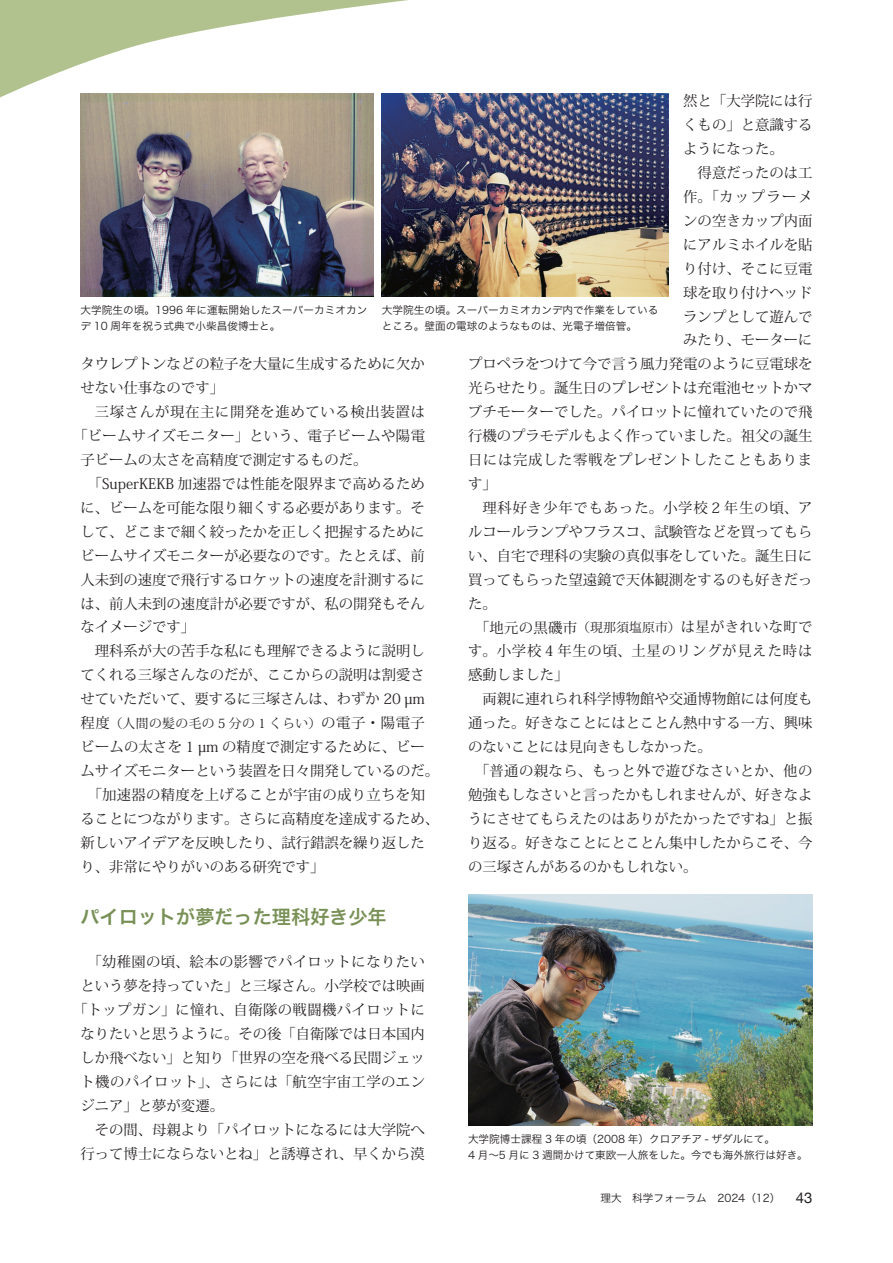
<style>
.page{position:relative;width:893px;height:1263px;background:#fff}
.page>*{position:absolute;margin:0;border:0;box-sizing:border-box;transform-origin:0 0}
.t1{font:19.2px "Hiragino Sans Pr 6 N W6";color:#789055}
.t2{font:14.4px/23.9px "Koz Min Pr 6 N";color:#231f20}
.t3{font:14.4px "Koz Min Pr 6 N";letter-spacing:.03em;color:#231f20}
.t4{font:14.4px "Koz Min Pr 6 N";letter-spacing:.025em;color:#231f20}
.t5{font:14.4px "Koz Min Pr 6 N";letter-spacing:.05em;color:#231f20}
.t6{font:12.75px "Koz Min Pr 6 N";letter-spacing:.04em;color:#231f20}
.t7{font:10.65px/15.9px "Hiragino Sans Pr 6 N W3";color:#231f20}
.s1{font-size:14.4px}
.s2{font-size:12.75px}
.s3{font-family:"Helvetica Neue";font-size:14.85px}
</style>
<div class="page">
<svg style="left:0;top:0;width:523px;height:213px"></svg>
<img style="left:81px;top:94px;width:293px;height:202px">
<img style="left:382px;top:94px;width:287px;height:202px">
<img style="left:468px;top:895px;width:344px;height:230px">
<p class="t7" style="left:81px;top:302px;width:289px">大学院生の頃。1996 年に運転開始したスーパーカミオカンデ 10 周年を祝う式典で小柴昌俊博士と。</p>
<p class="t7" style="left:382px;top:301px;width:278px">大学院生の頃。スーパーカミオカンデ内で作業をしているところ。壁面の電球のようなものは、光電子増倍管。</p>
<p class="t2" style="left:683px;top:89px;width:131px">然と「大学院には行くもの」と意識するようになった。<br>　得意だったのは工作。「カップラーメンの空きカップ内面にアルミホイルを貼り付け、そこに豆電球を取り付けヘッドランプとして遊んでみたり、モーターに</p>
<p class="t2" style="left:81px;top:352px;width:346px">タウレプトンなどの粒子を大量に生成するために欠か</p>
<p class="t2" style="left:81px;top:376px;width:145px">せない仕事なのです」</p>
<p class="t5" style="left:81px;top:404px;width:346px">　三塚さんが現在主に開発を進めている検出装置は</p>
<p class="t3" style="left:73px;top:428px;width:353px">「ビームサイズモニター」という、電子ビームや陽電</p>
<p class="t2" style="left:81px;top:448px;width:296px">子ビームの太さを高精度で測定するものだ。　</p>
<p class="t2" style="left:81px;top:472px;width:346px">　「SuperKEKB 加速器では性能を限界まで高めるため</p>
<p class="t2" style="left:81px;top:496px;width:346px">に、ビームを可能な限り細くする必要があります。そ</p>
<p class="t2" style="left:81px;top:520px;width:346px">して、どこまで細く絞ったかを正しく把握するために</p>
<p class="t2" style="left:81px;top:544px;width:346px">ビームサイズモニターが必要なのです。たとえば、前</p>
<p class="t2" style="left:81px;top:568px;width:346px">人未到の速度で飛行するロケットの速度を計測するに</p>
<p class="t2" style="left:81px;top:592px;width:346px">は、前人未到の速度計が必要ですが、私の開発もそん</p>
<p class="t2" style="left:81px;top:616px;width:116px">なイメージです」</p>
<p class="t2" style="left:81px;top:639px;width:346px">　理科系が大の苦手な私にも理解できるように説明し</p>
<p class="t2" style="left:81px;top:663px;width:346px">てくれる三塚さんなのだが、ここからの説明は割愛さ</p>
<p class="t2" style="left:80px;top:687px;width:346px">せていただいて、要するに三塚さんは、わずか 20 µm</p>
<p class="t6" style="left:81px;top:716px;width:346px"><span class="s1">程度</span>（人間の髪の毛の 5 分の 1 くらい）<span class="s1">の電子・陽電子</span></p>
<p class="t2" style="left:81px;top:735px;width:360px">ビームの太さを 1 µm の精度で測定するために、ビームサイズモニターという装置を日々開発しているのだ。　「加速器の精度を上げることが宇宙の成り立ちを知ることにつながります。さらに高精度を達成するため、新しいアイデアを反映したり、試行錯誤を繰り返したり、非常にやりがいのある研究です」</p>
<h1 class="t1" style="left:81px;top:899px;width:308px">パイロットが夢だった理科好き少年</h1>
<p class="t4" style="left:81px;top:954px;width:346px">　「幼稚園の頃、絵本の影響でパイロットになりたい</p>
<p class="t2" style="left:81px;top:974px;width:346px">という夢を持っていた」と三塚さん。小学校では映画</p>
<p class="t3" style="left:73px;top:1002px;width:353px">「トップガン」に憧れ、自衛隊の戦闘機パイロットに</p>
<p class="t2" style="left:81px;top:1022px;width:346px">なりたいと思うように。その後「自衛隊では日本国内</p>
<p class="t2" style="left:81px;top:1046px;width:346px">しか飛べない」と知り「世界の空を飛べる民間ジェッ</p>
<p class="t3" style="left:81px;top:1073px;width:346px">ト機のパイロット」、さらには「航空宇宙工学のエン</p>
<p class="t2" style="left:81px;top:1094px;width:145px">ジニア」と夢が変遷。</p>
<p class="t2" style="left:81px;top:1118px;width:346px">　その間、母親より「パイロットになるには大学院へ</p>
<p class="t2" style="left:81px;top:1142px;width:346px">行って博士にならないとね」と誘導され、早くから漠</p>
<p class="t2" style="left:468px;top:352px;width:346px">プロペラをつけて今で言う風力発電のように豆電球を光らせたり。誕生日のプレゼントは充電池セットかマブチモーターでした。パイロットに憧れていたので飛行機のプラモデルもよく作っていました。祖父の誕生日には完成した零戦をプレゼントしたこともあります」<br>　理科好き少年でもあった。小学校 2 年生の頃、アルコールランプやフラスコ、試験管などを買ってもらい、自宅で理科の実験の真似事をしていた。誕生日に買ってもらった望遠鏡で天体観測をするのも好きだった。<br>　「地元の黒磯市<span class="s2">（現那須塩原市）</span>は星がきれいな町です。小学校 4 年生の頃、土星のリングが見えた時は感動しました」<br>　両親に連れられ科学博物館や交通博物館には何度も通った。好きなことにはとことん熱中する一方、興味のないことには見向きもしなかった。<br>　「普通の親なら、もっと外で遊びなさいとか、他の勉強もしなさいと言ったかもしれませんが、好きなようにさせてもらえたのはありがたかったですね」と振り返る。好きなことにとことん集中したからこそ、今の三塚さんがあるのかもしれない。</p>
<p class="t7" style="left:468px;top:1130px;width:341px">大学院博士課程 3 年の頃（2008 年）クロアチア - ザダルにて。<br>4 月～5 月に 3 週間かけて東欧一人旅をした。今でも海外旅行は好き。</p>
<p class="t7" style="left:600px;top:1189px;width:214px">理大　科学フォーラム　2024（12） <span class="s3">43</span></p>
</div>
